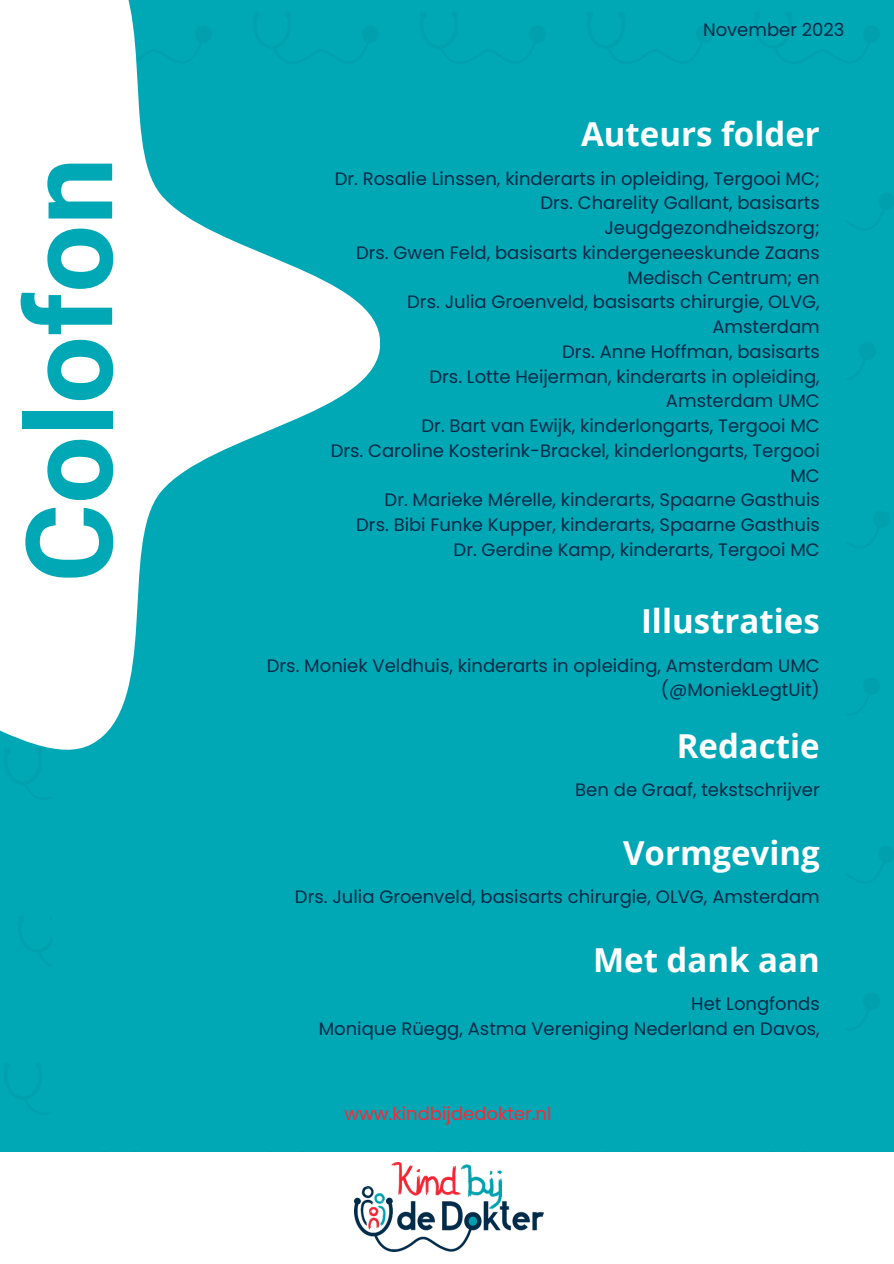
<style>
.page{position:relative;width:894px;height:1264px;background:#fff}
.page>*{position:absolute;margin:0;border:0;box-sizing:border-box;transform-origin:0 0}
.t1{font:700 120.3px "Roboto";color:#00a8b6}
.t2{font:700 33px "Open Sans";color:#fff}
.t3{font:18px/24.8px "Poppins";color:#002b49;text-align:right}
.t4{font:18px "Poppins";color:#fd2636}
</style>
<div class="page">
<div style="left:0;top:0;width:893px;height:1263px;background:#00a8b6"></div>
<svg style="left:0;top:0;width:379px;height:750px;fill:#fff"></svg>
<div style="left:0;top:1151px;width:893px;height:112px;background:#fff"></div>
<img style="left:354px;top:1162px;width:189px;height:89px">
<p class="t3" style="left:702px;top:17px;width:143px">November 2023</p>
<h2 class="t2" style="left:581px;top:111px;width:240px">Auteurs folder</h2>
<h1 class="t1" style="left:1px;top:582px;width:427px;rotate:-90deg">Colofon</h1>
<p class="t3" style="left:330px;top:166px;width:490px">Dr. Rosalie Linssen, kinderarts in opleiding, Tergooi MC; Drs. Charelity Gallant, basisarts Jeugdgezondheidszorg;<br>Drs. Gwen Feld, basisarts kindergeneeskunde Zaans Medisch Centrum; en<br>Drs. Julia Groenveld, basisarts chirurgie, OLVG, Amsterdam<br>Drs. Anne Hoffman, basisarts<br>Drs. Lotte Heijerman, kinderarts in opleiding, Amsterdam UMC<br>Dr. Bart van Ewijk, kinderlongarts, Tergooi MC<br>Drs. Caroline Kosterink-Brackel, kinderlongarts, Tergooi MC<br>Dr. Marieke Mérelle, kinderarts, Spaarne Gasthuis<br>Drs. Bibi Funke Kupper, kinderarts, Spaarne Gasthuis Dr. Gerdine Kamp, kinderarts, Tergooi MC</p>
<h2 class="t2" style="left:640px;top:598px;width:180px">Illustraties</h2>
<p class="t3" style="left:267px;top:653px;width:554px">Drs. Moniek Veldhuis, kinderarts in opleiding, Amsterdam UMC (@MoniekLegtUit)</p>
<h2 class="t2" style="left:676px;top:722px;width:144px">Redactie</h2>
<p class="t3" style="left:575px;top:777px;width:246px">Ben de Graaf, tekstschrijver</p>
<h2 class="t2" style="left:623px;top:829px;width:198px">Vormgeving</h2>
<p class="t3" style="left:295px;top:884px;width:526px">Drs. Julia Groenveld, basisarts chirurgie, OLVG, Amsterdam</p>
<h2 class="t2" style="left:593px;top:937px;width:228px">Met dank aan</h2>
<p class="t3" style="left:318px;top:991px;width:502px">Het Longfonds<br>Monique Rüegg, Astma Vereniging Nederland en Davos,</p>
<p class="t4" style="left:344px;top:1101px;width:208px">www.kindbijdedokter.nl</p>
</div>
